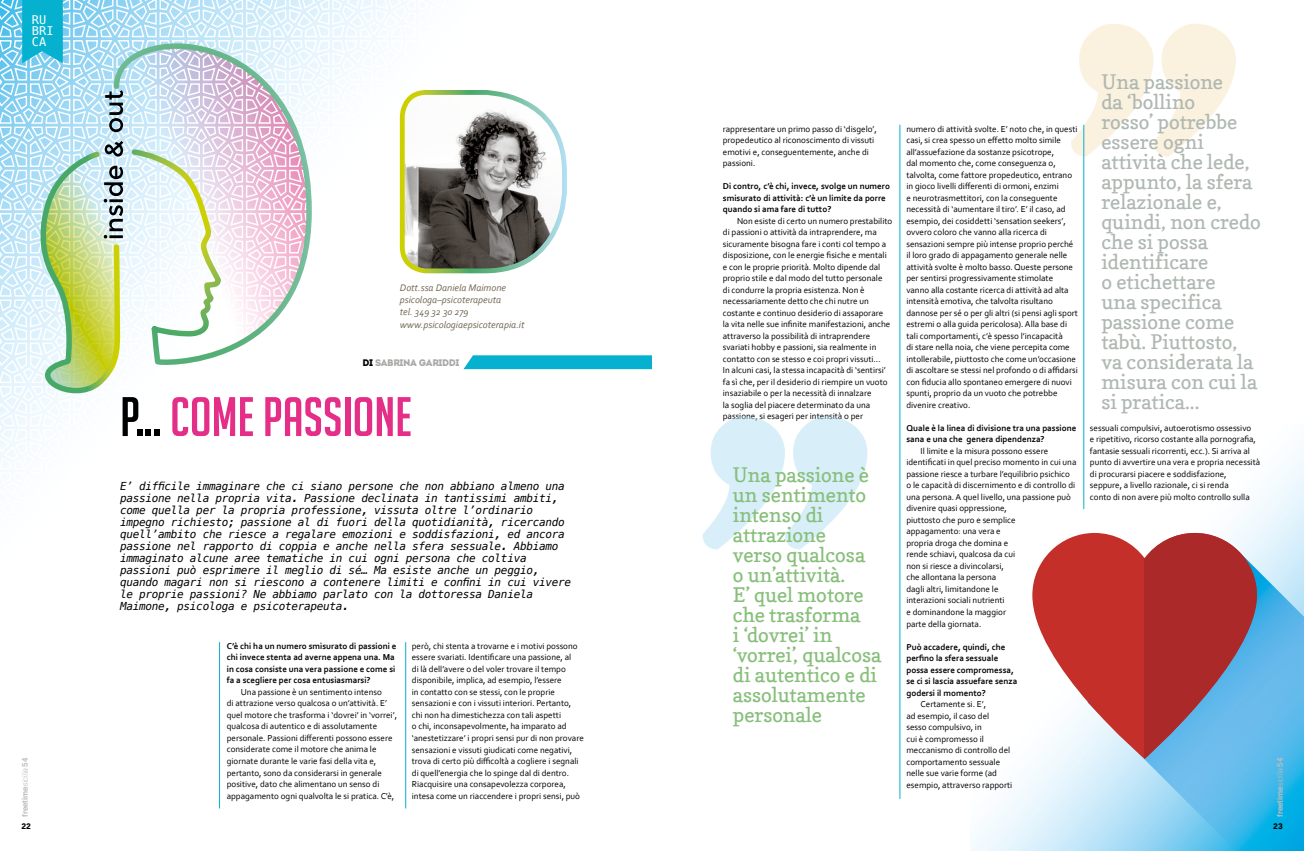
<style>
.page{position:relative;width:1304px;height:851px;background:#fff}
.page>*{position:absolute;margin:0;border:0;box-sizing:border-box;transform-origin:0 0}
.t1{font:54.2px "Big Noodle Titling";color:#e42e87}
.t2{font:20px/20px "Copse";color:#afb8b2}
.t3{font:20px/20px "Copse";color:#87bf7b}
.t4{font:italic 700 12px/11px "Josefin Sans";color:#fff}
.t5{font:12px/11px "Menlo";color:#fff}
.t6{font:italic 11px/12px "Menlo";letter-spacing:-.025em;color:#000}
.t7{font:italic 10px/12.3px "Corbel";color:#736956}
.t8{font:9.5px "Intro";letter-spacing:-.04em;color:#a9a8a6}
.t9{font:9px/11.5px "Corbel";color:#000}
.t10{font:700 9px/11.5px "Corbel";color:#000}
.t11{font:700 8px "Helvetica";letter-spacing:-.025em;color:#bebdbc}
.t12{font:900 8px "Avenir";color:#000}
.s1{color:#000}
.s2{font-weight:300;font-style:italic}
</style>
<div class="page">
<svg style="left:971px;top:425px;width:333px;height:425px"></svg>
<svg style="left:1071px;top:24px;width:165px;height:132px"></svg>
<svg style="left:0;top:0;width:635px;height:482px"></svg>
<svg style="left:397px;top:88px;width:172px;height:188px"></svg>
<svg style="left:111px;top:20px;width:204px;height:351px"></svg>
<svg style="left:12px;top:90px;width:117px;height:315px"></svg>
<svg style="left:22px;top:0;width:41px;height:63px;background:#15b5d2"></svg>
<svg style="left:463px;top:355px;width:189px;height:14px;background:#12b4d1"></svg>
<hr style="left:900px;top:125px;width:1px;height:673px;background:#06b1cf">
<hr style="left:1084px;top:125px;width:1px;height:384px;background:#06b1cf">
<hr style="left:406px;top:642px;width:1px;height:166px;background:#06b1cf">
<hr style="left:219px;top:642px;width:1px;height:166px;background:#06b1cf">
<svg style="left:702px;top:416px;width:165px;height:133px"></svg>
<svg style="left:1088px;top:551px;width:216px;height:299px;background:#71c6ee"></svg>
<svg style="left:1032px;top:533px;width:112px;height:225px;fill:#c42f2a"></svg>
<svg style="left:1144px;top:533px;width:113px;height:225px;background:#9b5968"></svg>
<h3 class="t4" style="left:32px;top:10px;width:18px">RU<br>BRI<br>CA</h3>
<h3 class="t5" style="left:32px;top:15px;width:23px">RU<br>BRI<br>CA</h3>
<p class="t2" style="left:1101px;top:72px;width:161px">Una passione<br>da ‘bollino<br>rosso’ potrebbe essere ogni attività che lede, appunto, la sfera relazionale e, quindi, non credo che si possa identificare<br>o etichettare<br>una specifica passione come tabù. Piuttosto, va considerata la misura con cui la si pratica...</p>
<p class="t9" style="left:906px;top:123px;width:173px">numero di attività svolte. E’ noto che, in questi casi, si crea spesso un effetto molto simile all’assuefazione da sostanze psicotrope,<br>dal momento che, come conseguenza o, talvolta, come fattore propedeutico, entrano in gioco livelli differenti di ormoni, enzimi<br>e neurotrasmettitori, con la conseguente necessità di ‘aumentare il tiro’. E’ il caso, ad esempio, dei cosiddetti ‘sensation seekers’, ovvero coloro che vanno alla ricerca di sensazioni sempre più intense proprio perché il loro grado di appagamento generale nelle attività svolte è molto basso. Queste persone per sentirsi progressivamente stimolate vanno alla costante ricerca di attività ad alta intensità emotiva, che talvolta risultano dannose per sé o per gli altri (si pensi agli sport estremi o alla guida pericolosa). Alla base di tali comportamenti, c’è spesso l’incapacità<br>di stare nella noia, che viene percepita come intollerabile, piuttosto che come un’occasione di ascoltare se stessi nel profondo o di affidarsi con fiducia allo spontaneo emergere di nuovi spunti, proprio da un vuoto che potrebbe divenire creativo.</p>
<p class="t10" style="left:906px;top:422px;width:172px">Quale è la linea di divisione tra una passione sana e una che genera dipendenza?</p>
<p class="t9" style="left:906px;top:445px;width:172px;text-indent:14px">Il limite e la misura possono essere identificati in quel preciso momento in cui una passione riesce a turbare l’equilibrio psichico o le capacità di discernimento e di controllo di una persona. A quel livello, una passione può divenire quasi oppressione,<br>piuttosto che puro e semplice<br>appagamento: una vera e<br>propria droga che domina e<br>rende schiavi, qualcosa da cui<br>non si riesce a divincolarsi,<br>che allontana la persona<br>dagli altri, limitandone le<br>interazioni sociali nutrienti<br>e dominandone la maggior<br>parte della giornata.</p>
<p class="t10" style="left:906px;top:640px;width:112px">Può accadere, quindi, che perfino la sfera sessuale possa essere compromessa, se ci si lascia assuefare senza godersi il momento?</p>
<p class="t9" style="left:906px;top:698px;width:107px;text-indent:14px">Certamente si. E’,<br>ad esempio, il caso del<br>sesso compulsivo, in<br>cui è compromesso il meccanismo di controllo del comportamento sessuale nelle sue varie forme (ad esempio, attraverso rapporti</p>
<p class="t9" style="left:723px;top:122px;width:156px">rappresentare un primo passo di ‘disgelo’, propedeutico al riconoscimento di vissuti emotivi e, conseguentemente, anche di passioni.</p>
<p class="t10" style="left:723px;top:180px;width:169px">Di contro, c’è chi, invece, svolge un numero smisurato di attività: c’è un limite da porre quando si ama fare di tutto?</p>
<p class="t9" style="left:723px;top:214px;width:171px;text-indent:14px">Non esiste di certo un numero prestabilito di passioni o attività da intraprendere, ma sicuramente bisogna fare i conti col tempo a disposizione, con le energie fisiche e mentali e con le proprie priorità. Molto dipende dal proprio stile e dal modo del tutto personale<br>di condurre la propria esistenza. Non è necessariamente detto che chi nutre un costante e continuo desiderio di assaporare<br>la vita nelle sue infinite manifestazioni, anche attraverso la possibilità di intraprendere svariati hobby e passioni, sia realmente in contatto con se stesso e coi propri vissuti...<br>In alcuni casi, la stessa incapacità di ‘sentirsi’ fa sì che, per il desiderio di riempire un vuoto insaziabile o per la necessità di innalzare<br>la soglia del piacere determinato da una passione, si esageri per intensità o per</p>
<p class="t7" style="left:400px;top:281px;width:126px">Dott.ssa Daniela Maimone psicologa–psicoterapeuta<br>tel. 349 32 30 279 www.psicologiaepsicoterapia.it</p>
<p class="t8" style="left:363px;top:357px;width:98px"><span class="s1">DI</span> SABRINA GARIDDI</p>
<h1 class="t1" style="left:120px;top:387px;width:293px"><span class="s1">P...</span> COME PASSIONE</h1>
<p class="t9" style="left:1090px;top:422px;width:172px">sessuali compulsivi, autoerotismo ossessivo<br>e ripetitivo, ricorso costante alla pornografia, fantasie sessuali ricorrenti, ecc.). Si arriva al punto di avvertire una vera e propria necessità di procurarsi piacere e soddisfazione, seppure, a livello razionale, ci si renda<br>conto di non avere più molto controllo sulla</p>
<h2 class="t3" style="left:733px;top:464px;width:150px">Una passione è un sentimento intenso di attrazione<br>verso qualcosa<br>o un’attività.<br>E’ quel motore che trasforma<br>i ‘dovrei’ in ‘vorrei’, qualcosa di autentico e di assolutamente personale</h2>
<p class="t6" style="left:120px;top:480px;width:452px">E’ difficile immaginare che ci siano persone che non abbiano almeno una passione nella propria vita. Passione declinata in tantissimi ambiti, come quella per la propria professione, vissuta oltre l’ordinario impegno richiesto; passione al di fuori della quotidianità, ricercando quell’ambito che riesce a regalare emozioni e soddisfazioni, ed ancora passione nel rapporto di coppia e anche nella sfera sessuale. Abbiamo immaginato alcune aree tematiche in cui ogni persona che coltiva passioni può esprimere il meglio di sé… Ma esiste anche un peggio, quando magari non si riescono a contenere limiti e confini in cui vivere le proprie passioni? Ne abbiamo parlato con la dottoressa Daniela Maimone, psicologa e psicoterapeuta.</p>
<p class="t10" style="left:227px;top:639px;width:171px">C’è chi ha un numero smisurato di passioni e chi invece stenta ad averne appena una. Ma in cosa consiste una vera passione e come si fa a scegliere per cosa entusiasmarsi?</p>
<p class="t9" style="left:227px;top:685px;width:172px;text-indent:14px">Una passione è un sentimento intenso<br>di attrazione verso qualcosa o un’attività. E’ quel motore che trasforma i ‘dovrei’ in ‘vorrei’, qualcosa di autentico e di assolutamente personale. Passioni differenti possono essere considerate come il motore che anima le giornate durante le varie fasi della vita e, pertanto, sono da considerarsi in generale positive, dato che alimentano un senso di appagamento ogni qualvolta le si pratica. C’è,</p>
<p class="t9" style="left:412px;top:640px;width:173px">però, chi stenta a trovarne e i motivi possono essere svariati. Identificare una passione, al<br>di là dell’avere o del voler trovare il tempo disponibile, implica, ad esempio, l’essere<br>in contatto con se stessi, con le proprie sensazioni e con i vissuti interiori. Pertanto, chi non ha dimestichezza con tali aspetti<br>o chi, inconsapevolmente, ha imparato ad ‘anestetizzare’ i propri sensi pur di non provare sensazioni e vissuti giudicati come negativi, trova di certo più difficoltà a cogliere i segnali di quell’energia che lo spinge dal di dentro.<br>Riacquisire una consapevolezza corporea, intesa come un riaccendere i propri sensi, può</p>
<p class="t11" style="left:19px;top:816px;width:60px;rotate:-90deg">freetime<span class="s2">sicilia</span> 54</p>
<p class="t11" style="left:1273px;top:816px;width:60px;rotate:-90deg">freetime<span class="s2">sicilia</span> 54</p>
<p class="t12" style="left:22px;top:819px;width:11px">22</p>
<p class="t12" style="left:1273px;top:819px;width:11px">23</p>
</div>
